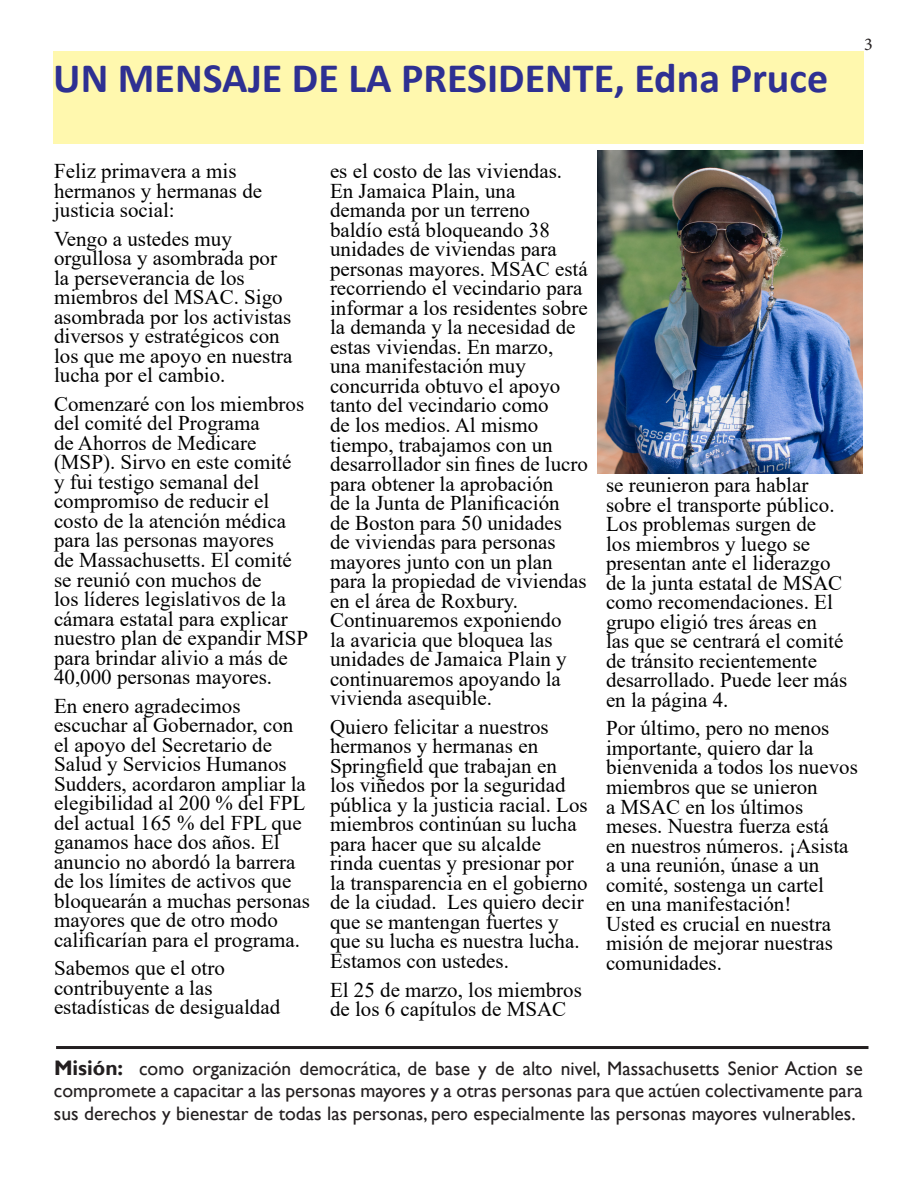
<style>
.page{position:relative;width:918px;height:1188px;background:#fff}
.page>*{position:absolute;margin:0;border:0;box-sizing:border-box;transform-origin:0 0}
.t1{font:700 42px "Calibri";color:#2e3092}
.t2{font:21px/19.5px "Times New Roman";color:#000}
.t3{font:19.5px/22.5px "Gill Sans";color:#231f20;text-align:justify}
.t4{font:18px "Minion Pro";color:#231f20}
.s1{font-weight:700;font-size:21px}
</style>
<div class="page">
<hr style="left:56px;top:1046px;width:812px;height:3px;background:#231f20">
<div style="left:53px;top:52px;width:811px;height:92px;background:#fff8ae"></div>
<img style="left:597px;top:150px;width:265px;height:324px">
<h1 class="t1" style="left:53px;top:49px;width:776px">UN MENSAJE DE LA PRESIDENTE, Edna Pruce</h1>
<p class="t4" style="left:864px;top:33px;width:10px">3</p>
<p class="t2" style="left:54px;top:161px;width:210px">Feliz primavera a mis hermanos y hermanas de justicia social:</p>
<p class="t2" style="left:54px;top:228px;width:240px">Vengo a ustedes muy orgullosa y asombrada por la perseverancia de los miembros del MSAC. Sigo asombrada por los activistas diversos y estratégicos con los que me apoyo en nuestra lucha por el cambio.</p>
<p class="t2" style="left:54px;top:393px;width:256px">Comenzaré con los miembros del comité del Programa<br>de Ahorros de Medicare (MSP). Sirvo en este comité<br>y fui testigo semanal del compromiso de reducir el costo de la atención médica para las personas mayores<br>de Massachusetts. El comité se reunió con muchos de<br>los líderes legislativos de la cámara estatal para explicar nuestro plan de expandir MSP para brindar alivio a más de<br>40,000 personas mayores.</p>
<p class="t2" style="left:54px;top:695px;width:258px">En enero agradecimos escuchar al Gobernador, con el apoyo del Secretario de<br>Salud y Servicios Humanos<br>Sudders, acordaron ampliar la elegibilidad al 200 % del FPL del actual 165 % del FPL que ganamos hace dos años. El anuncio no abordó la barrera de los límites de activos que bloquearán a muchas personas mayores que de otro modo calificarían para el programa.</p>
<p class="t2" style="left:54px;top:958px;width:228px">Sabemos que el otro contribuyente a las estadísticas de desigualdad</p>
<p class="t2" style="left:330px;top:161px;width:260px">es el costo de las viviendas.<br>En Jamaica Plain, una demanda por un terreno<br>baldío está bloqueando 38 unidades de viviendas para personas mayores. MSAC está recorriendo el vecindario para informar a los residentes sobre la demanda y la necesidad de estas viviendas. En marzo, una manifestación muy concurrida obtuvo el apoyo tanto del vecindario como<br>de los medios. Al mismo tiempo, trabajamos con un desarrollador sin fines de lucro para obtener la aprobación<br>de la Junta de Planificación<br>de Boston para 50 unidades<br>de viviendas para personas mayores junto con un plan para la propiedad de viviendas en el área de Roxbury.<br>Continuaremos exponiendo<br>la avaricia que bloquea las unidades de Jamaica Plain y continuaremos apoyando la vivienda asequible.</p>
<p class="t2" style="left:330px;top:716px;width:259px">Quiero felicitar a nuestros hermanos y hermanas en<br>Springfield que trabajan en<br>los viñedos por la seguridad pública y la justicia racial. Los miembros continúan su lucha para hacer que su alcalde rinda cuentas y presionar por la transparencia en el gobierno de la ciudad. Les quiero decir que se mantengan fuertes y que su lucha es nuestra lucha.<br>Estamos con ustedes.</p>
<p class="t2" style="left:330px;top:979px;width:253px">El 25 de marzo, los miembros de los 6 capítulos de MSAC</p>
<p class="t2" style="left:606px;top:475px;width:243px">se reunieron para hablar sobre el transporte público.<br>Los problemas surgen de<br>los miembros y luego se presentan ante el liderazgo de la junta estatal de MSAC como recomendaciones. El grupo eligió tres áreas en<br>las que se centrará el comité de tránsito recientemente desarrollado. Puede leer más en la página 4.</p>
<p class="t2" style="left:606px;top:718px;width:253px">Por último, pero no menos importante, quiero dar la bienvenida a todos los nuevos miembros que se unieron<br>a MSAC en los últimos meses. Nuestra fuerza está<br>en nuestros números. ¡Asista a una reunión, únase a un comité, sostenga un cartel<br>en una manifestación!<br>Usted es crucial en nuestra misión de mejorar nuestras comunidades.</p>
<p class="t3" style="left:54px;top:1057px;width:810px"><span class="s1">Misión:</span> como organización democrática, de base y de alto nivel, Massachusetts Senior Action se compromete a capacitar a las personas mayores y a otras personas para que actúen colectivamente para sus derechos y bienestar de todas las personas, pero especialmente las personas mayores vulnerables.</p>
</div>
